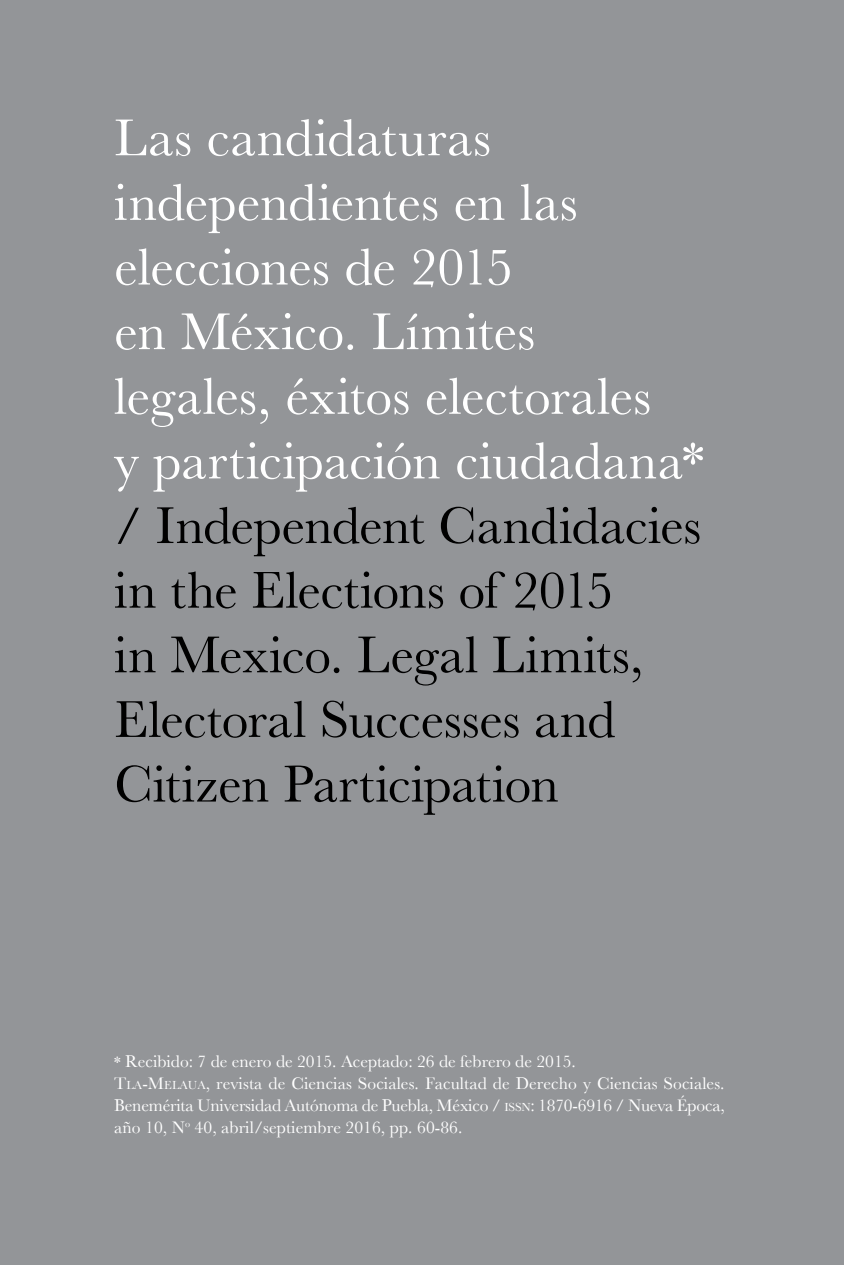
<style>
.page{position:relative;width:844px;height:1265px;background:#fff}
.page>*{position:absolute;margin:0;border:0;box-sizing:border-box;transform-origin:0 0}
.t1{font:53.9px/64.6px "Baskerville";color:#fff}
.t2{font:53.9px/64.6px "Baskerville";letter-spacing:-.01em;color:#000}
.t3{font:17.5px/21.9px "Baskerville";color:#fff}
.s1{font-size:15.75px}
.s2{font-style:inherit}
.s3{font-size:12.25px}
</style>
<div class="page">
<div style="left:0;top:0;width:843px;height:1265px;background:#939598"></div>
<hr style="left:843px;top:97px;width:1px;height:39px;background:#000">
<h1 class="t1" style="left:114px;top:105px;width:591px">Las candidaturas independientes en las elecciones de 2015<br>en México. Límites legales, éxitos electorales<br>y participación ciudadana*</h1>
<h1 class="t2" style="left:114px;top:493px;width:588px">/ Independent Candidacies in the Elections of 2015<br>in Mexico. Legal Limits,<br>Electoral Successes and<br>Citizen Participation</h1>
<p class="t3" style="left:114px;top:1050px;width:612px"><span class="s1">*</span> Recibido: 7 de enero de 2015. Aceptado: 26 de febrero de 2015.<br><span class="s2">T</span><span class="s3">LA</span><span class="s2">-M</span><span class="s3">ELAUA</span><span class="s2">,</span> revista de Ciencias Sociales. Facultad de Derecho y Ciencias Sociales.<br>Benemérita Universidad Autónoma de Puebla, México / <span class="s3">ISSN</span>: 1870-6916 / Nueva Época, año 10, N<sup>o</sup> 40, abril/septiembre 2016, pp. <span class="s2">60-86.</span></p>
</div>
